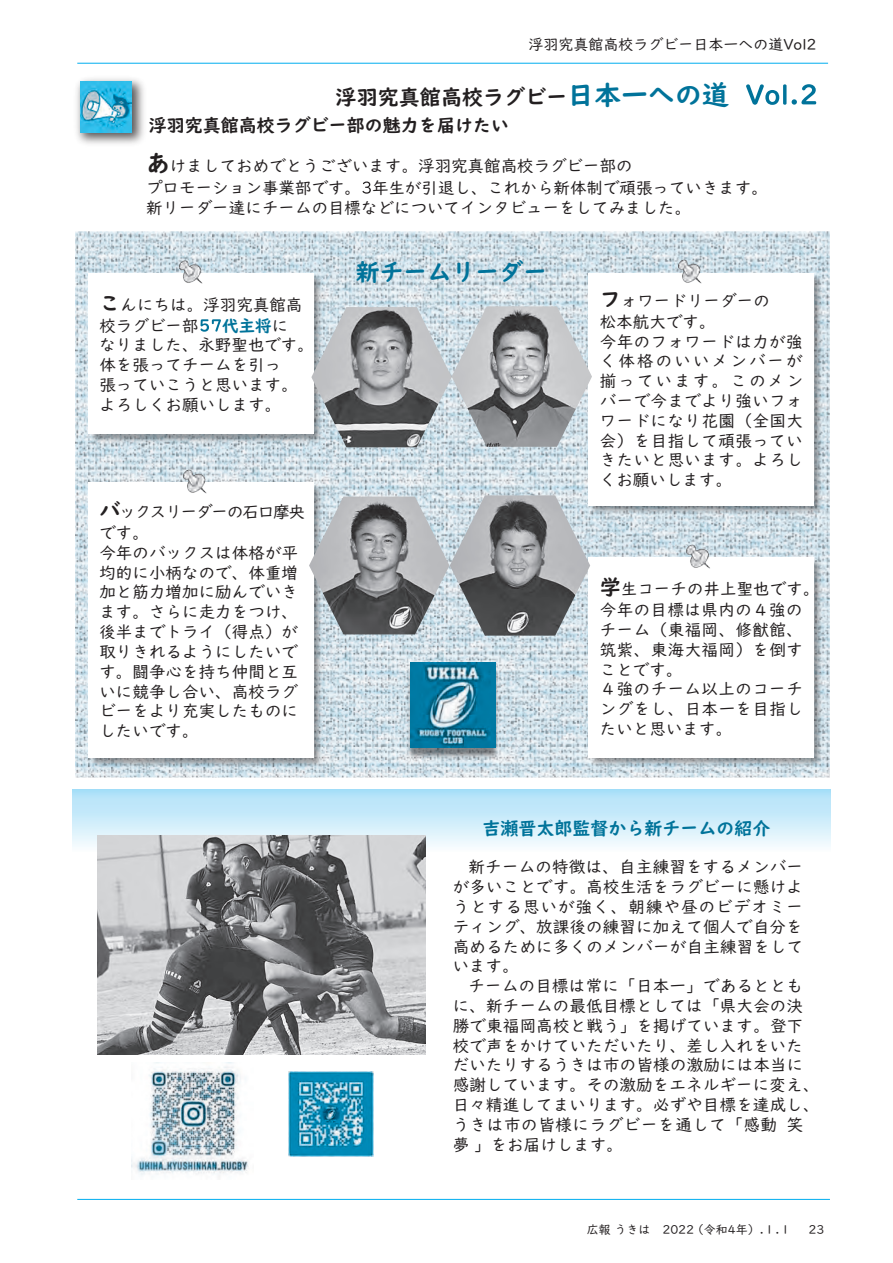
<style>
.page{position:relative;width:893px;height:1263px;background:#fff}
.page>*{position:absolute;margin:0;border:0;box-sizing:border-box;transform-origin:0 0}
.t1{font:24px "UD Digi Kyokasho NP B";color:#00739a}
.t2{font:21px "UD Digi Kyokasho NP B";color:#231f20}
.t3{font:18px "UD Digi Kyokasho NP B";color:#231f20}
.t4{font:18px "UD Digi Kyokasho NP B";color:#00739a}
.t5{font:16.65px "UD Digi Kyokasho NP R";letter-spacing:.02em;color:#231f20}
.t6{font:16.5px/19.8px "UD Digi Kyokasho NP R";color:#231f20}
.t7{font:16.5px/20px "UD Digi Kyokasho NP R";letter-spacing:.02em;color:#231f20}
.t8{font:16.5px "UD Digi Kyokasho NP B";color:#00739a}
.t9{font:15px "UD Digi Kyokasho NP R";color:#231f20}
.t10{font:12px "UD Digi Kyokasho NP R";color:#231f20}
.s1{font-size:27px;color:#00739a}
.s2{font-family:"UD Digi Kyokasho NP B";font-size:24px}
.s3{font-family:"UD Digi Kyokasho NP B";font-size:21px}
.s4{font-family:"UD Digi Kyokasho NP R";color:#231f20}
</style>
<div class="page">
<img style="left:75px;top:232px;width:754px;height:546px">
<img style="left:76px;top:78px;width:68px;height:66px">
<img style="left:80px;top:82px;width:51px;height:51px">
<div style="left:73px;top:789px;width:757px;height:64px;background:linear-gradient(to bottom,#a9dff9,#f8fbfc)"></div>
<svg style="left:746px;top:84px;width:70px;height:21px"></svg>
<svg style="left:362px;top:182px;width:9px;height:12px"></svg>
<img style="left:87px;top:272px;width:238px;height:173px">
<img style="left:86px;top:284px;width:249px;height:152px">
<div style="left:89px;top:273px;width:225px;height:161px;background:#fff"></div>
<svg style="left:201px;top:319px;width:20px;height:13px"></svg>
<img style="left:405px;top:664px;width:96px;height:97px">
<img style="left:411px;top:662px;width:84px;height:86px">
<img style="left:289px;top:1071px;width:85px;height:85px">
<img style="left:588px;top:272px;width:237px;height:244px">
<img style="left:586px;top:280px;width:238px;height:232px">
<div style="left:589px;top:273px;width:225px;height:232px;background:#fff"></div>
<img style="left:87px;top:481px;width:238px;height:288px">
<img style="left:86px;top:491px;width:238px;height:272px">
<div style="left:89px;top:482px;width:225px;height:276px;background:#fff"></div>
<img style="left:588px;top:556px;width:237px;height:213px">
<img style="left:586px;top:568px;width:244px;height:192px">
<div style="left:589px;top:558px;width:225px;height:200px;background:#fff"></div>
<img style="left:97px;top:836px;width:328px;height:218px">
<img style="left:174px;top:253px;width:40px;height:31px">
<img style="left:673px;top:253px;width:40px;height:31px">
<img style="left:178px;top:463px;width:40px;height:31px">
<img style="left:681px;top:537px;width:40px;height:32px">
<img style="left:131px;top:1062px;width:118px;height:113px">
<img style="left:312px;top:306px;width:280px;height:141px">
<img style="left:309px;top:497px;width:140px;height:137px">
<img style="left:450px;top:495px;width:140px;height:141px">
<hr style="left:77px;top:1199px;width:753px;height:1px;background:#00aeef">
<hr style="left:77px;top:63px;width:751px;height:1px;background:#00aeef">
<p class="t9" style="left:528px;top:36px;width:290px">浮羽究真館高校ラグビー日本一への道Vol2</p>
<p class="t2" style="left:336px;top:84px;width:395px">浮羽究真館高校ラグビー<span class="s1">日本一への道</span></p>
<p class="t3" style="left:149px;top:114px;width:362px">浮羽究真館高校ラグビー部の魅力を届けたい</p>
<p class="t6" style="left:146px;top:155px;width:624px;line-height:21.9px"><span class="s2">あ</span>けましておめでとうございます。浮羽究真館高校ラグビー部の<br>プロモーション事業部です。 年生が引退し、これから新体制で頑張っていきます。</p>
<p class="t6" style="left:146px;top:198px;width:547px">新リーダー達にチームの目標などについてインタビューをしてみました。</p>
<p class="t6" style="left:99px;top:294px;width:205px;line-height:21px"><span class="s3">こ</span>んにちは。浮羽究真館高校ラグビー部</p>
<p class="t8" style="left:222px;top:316px;width:68px">代主将<span class="s4">に</span></p>
<p class="t6" style="left:99px;top:335px;width:216px">なりました、永野聖也です。体を張ってチームを引っ<br>張っていこうと思います。よろしくお願いします。</p>
<p class="t6" style="left:99px;top:502px;width:207px"><span class="s3">バ</span>ックスリーダーの石口摩央です。<br>今年のバックスは体格が平均的に小柄なので、体重増加と筋力増加に励んでいきます。さらに走力をつけ、後半までトライ（得点）が取りきれるようにしたいです。闘争心を持ち仲間と互いに競争し合い、高校ラグビーをより充実したものにしたいです。</p>
<h1 class="t1" style="left:356px;top:257px;width:193px">新チームリーダー</h1>
<p class="t7" style="left:600px;top:291px;width:205px"><span class="s3">フ</span>ォワードリーダーの<br>松本航大です。<br>今年のフォワードは力が強く体格のいいメンバーが揃っています。このメンバーで今までより強いフォワードになり花園（全国大会）を目指して頑張っていきたいと思います。よろしくお願いします。</p>
<p class="t7" style="left:600px;top:579px;width:221px"><span class="s3">学</span>生コーチの井上聖也です。今年の目標は県内の４強のチーム（東福岡、修猷館、筑紫、東海大福岡）を倒すことです。<br>４強のチーム以上のコーチングをし、日本一を目指したいと思います。</p>
<p class="t4" style="left:482px;top:818px;width:290px">吉瀬晋太郎監督から新チームの紹介</p>
<p class="t5" style="left:469px;top:858px;width:336px">新チームの特徴は、自主練習をするメンバー</p>
<p class="t6" style="left:453px;top:877px;width:352px;text-align:justify">が多いことです。高校生活をラグビーに懸けようとする思いが強く、朝練や昼のビデオミーティング、放課後の練習に加えて個人で自分を高めるために多くのメンバーが自主練習をしています。</p>
<p class="t6" style="left:453px;top:976px;width:368px;text-indent:16px">チームの目標は常に「日本一」であるとともに、新チームの最低目標としては「県大会の決勝で東福岡高校と戦う」を掲げています。登下校で声をかけていただいたり、差し入れをいただいたりするうきは市の皆様の激励には本当に感謝しています。その激励をエネルギーに変え、日々精進してまいります。必ずや目標を達成し、</p>
<p class="t5" style="left:453px;top:1115px;width:352px">うきは市の皆様にラグビーを通して「感動笑</p>
<p class="t6" style="left:453px;top:1135px;width:172px">夢」をお届けします。</p>
<p class="t10" style="left:587px;top:1222px;width:206px">広報 うきは　2022 （令和4年）.１.１</p>
<p class="t10" style="left:808px;top:1222px;width:17px">23</p>
</div>
